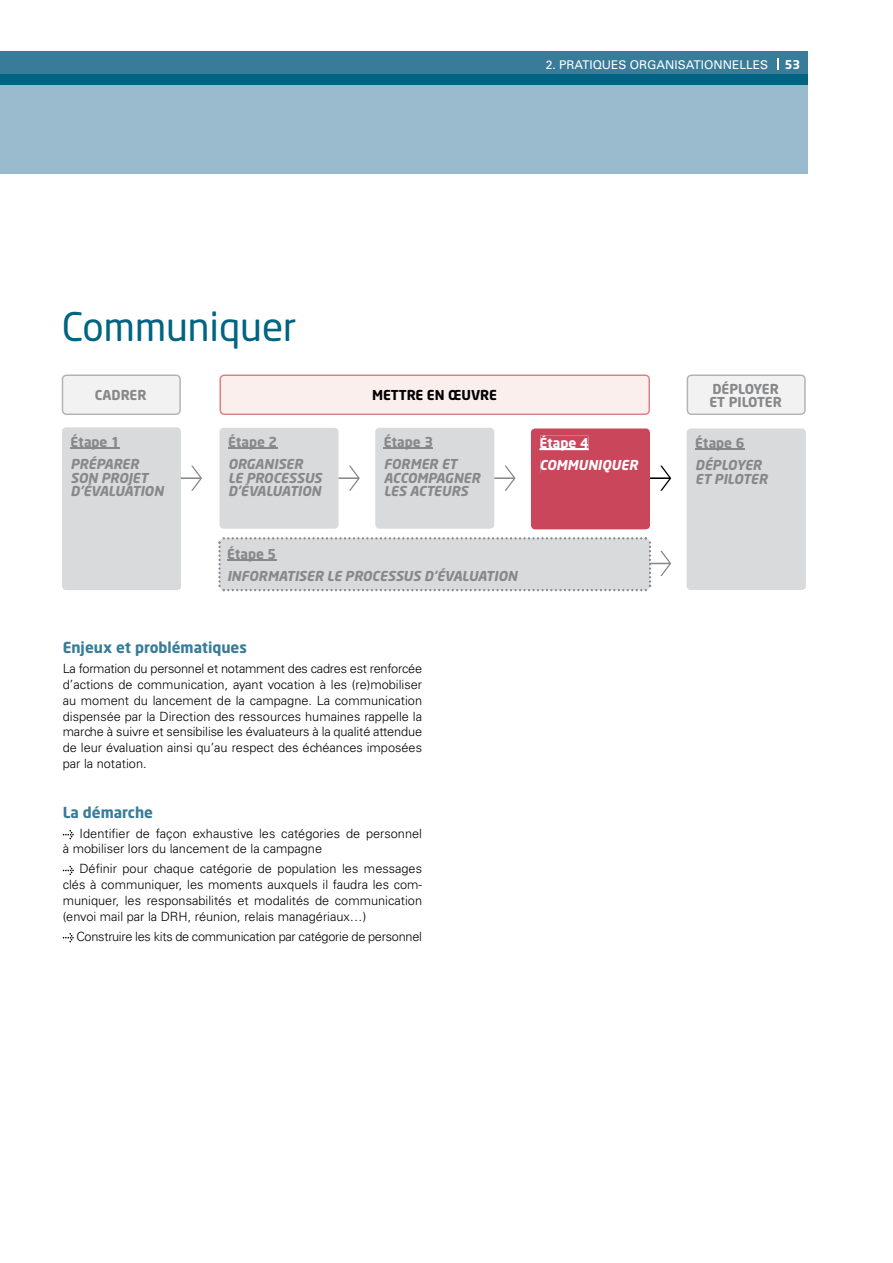
<style>
.page{position:relative;width:893px;height:1263px;background:#fff}
.page>*{position:absolute;margin:0;border:0;box-sizing:border-box;transform-origin:0 0}
.t1{font:39px "Neo Sans";color:#006482}
.t2{font:700 15px "Neo Sans";color:#387c99}
.t3{font:italic 700 13.5px/13.5px "Neo Sans";color:#87888a}
.t4{font:700 13.5px/13.5px "Neo Sans";color:#87888a}
.t5{font:700 13.5px "Neo Sans";color:#000}
.t6{font:italic 700 13.5px "Neo Sans";color:#fff}
.t7{font:700 13.5px "Neo Sans";color:#fff}
.t8{font:300 12.75px/15.8px "Univers";color:#000;text-align:justify}
.t9{font:300 12.75px "Univers";letter-spacing:-.02em;color:#000}
.t10{font:12px "Univers LT";color:#fff}
.t11{font:700 12px "Neo Sans";color:#fff}
</style>
<div class="page">
<div style="left:0;top:51px;width:808px;height:24px;background:#387c99"></div>
<div style="left:0;top:76px;width:808px;height:97px;background:#9abacd"></div>
<div style="left:0;top:74px;width:808px;height:11px;background:#006482"></div>
<svg style="left:63px;top:830px;width:11px;height:9px"></svg>
<svg style="left:63px;top:866px;width:11px;height:9px"></svg>
<svg style="left:63px;top:933px;width:11px;height:9px"></svg>
<svg style="left:778px;top:58px;width:1px;height:12px"></svg>
<div style="left:62px;top:427px;width:119px;height:163px;background:#d9dadb;border-radius:4px"></div>
<hr style="left:70px;top:447px;width:50px;height:2px;background:#87888a">
<svg style="left:62px;top:374px;width:119px;height:41px"></svg>
<svg style="left:181px;top:466px;width:21px;height:25px"></svg>
<div style="left:219px;top:428px;width:120px;height:101px;background:#d9dadb;border-radius:4px"></div>
<hr style="left:228px;top:448px;width:49px;height:1px;background:#87888a">
<div style="left:375px;top:428px;width:119px;height:101px;background:#d9dadb;border-radius:4px"></div>
<hr style="left:384px;top:448px;width:49px;height:1px;background:#87888a">
<div style="left:687px;top:428px;width:119px;height:162px;background:#d9dadb;border-radius:4px"></div>
<hr style="left:695px;top:449px;width:49px;height:1px;background:#87888a">
<svg style="left:687px;top:374px;width:119px;height:41px"></svg>
<svg style="left:219px;top:374px;width:431px;height:41px;background:#f7e6e5"></svg>
<svg style="left:339px;top:466px;width:21px;height:25px"></svg>
<svg style="left:218px;top:537px;width:453px;height:54px;background:#d8d9da"></svg>
<svg style="left:494px;top:466px;width:22px;height:25px"></svg>
<svg style="left:531px;top:428px;width:140px;height:101px;background:#d16374"></svg>
<p class="t10" style="left:546px;top:59px;width:224px">2. PRATIQUES ORGANISATIONNELLES</p>
<p class="t11" style="left:785px;top:59px;width:17px">53</p>
<h1 class="t1" style="left:62px;top:309px;width:236px">Communiquer</h1>
<p class="t4" style="left:95px;top:389px;width:53px">CADRER</p>
<p class="t4" style="left:70px;top:436px;width:51px">Étape 1</p>
<p class="t3" style="left:70px;top:458px;width:95px">PRÉPARER<br>SON PROJET<br>D’ÉVALUATION</p>
<p class="t4" style="left:228px;top:437px;width:51px">Étape 2</p>
<p class="t3" style="left:228px;top:458px;width:95px">ORGANISER<br>LE PROCESSUS<br>D’ÉVALUATION</p>
<p class="t5" style="left:372px;top:389px;width:126px">METTRE EN ŒUVRE</p>
<p class="t4" style="left:384px;top:437px;width:51px">Étape 3</p>
<p class="t3" style="left:384px;top:458px;width:98px">FORMER ET<br>ACCOMPAGNER<br>LES ACTEURS</p>
<p class="t4" style="left:227px;top:548px;width:51px">Étape 5</p>
<p class="t3" style="left:227px;top:570px;width:292px">INFORMATISER LE PROCESSUS D’ÉVALUATION</p>
<p class="t7" style="left:539px;top:437px;width:51px">Étape 4</p>
<p class="t6" style="left:539px;top:459px;width:100px">COMMUNIQUER</p>
<p class="t2" style="left:63px;top:641px;width:186px">Enjeux et problématiques</p>
<p class="t8" style="left:63px;top:662px;width:361px">La formation du personnel et notamment des cadres est renforcée d’actions de communication, ayant vocation à les (re)mobiliser au moment du lancement de la campagne. La communication dispensée par la Direction des ressources humaines rappelle la marche à suivre et sensibilise les évaluateurs à la qualité attendue de leur évaluation ainsi qu’au respect des échéances imposées par la notation.</p>
<p class="t2" style="left:63px;top:805px;width:92px">La démarche</p>
<p class="t8" style="left:63px;top:826px;width:361px;text-indent:17px">Identifier de façon exhaustive les catégories de personnel à mobiliser lors du lancement de la campagne</p>
<p class="t8" style="left:63px;top:862px;width:361px;text-indent:17px">Définir pour chaque catégorie de population les messages clés à communiquer, les moments auxquels il faudra les com&shy;muniquer, les responsabilités et modalités de communication (envoi mail par la DRH, réunion, relais managériaux…)</p>
<p class="t9" style="left:76px;top:931px;width:347px">Construire les kits de communication par catégorie de personnel</p>
<p class="t4" style="left:709px;top:383px;width:74px">DÉPLOYER<br>ET PILOTER</p>
<p class="t4" style="left:695px;top:437px;width:51px">Étape 6</p>
<p class="t3" style="left:695px;top:459px;width:74px">DÉPLOYER<br>ET PILOTER</p>
</div>
